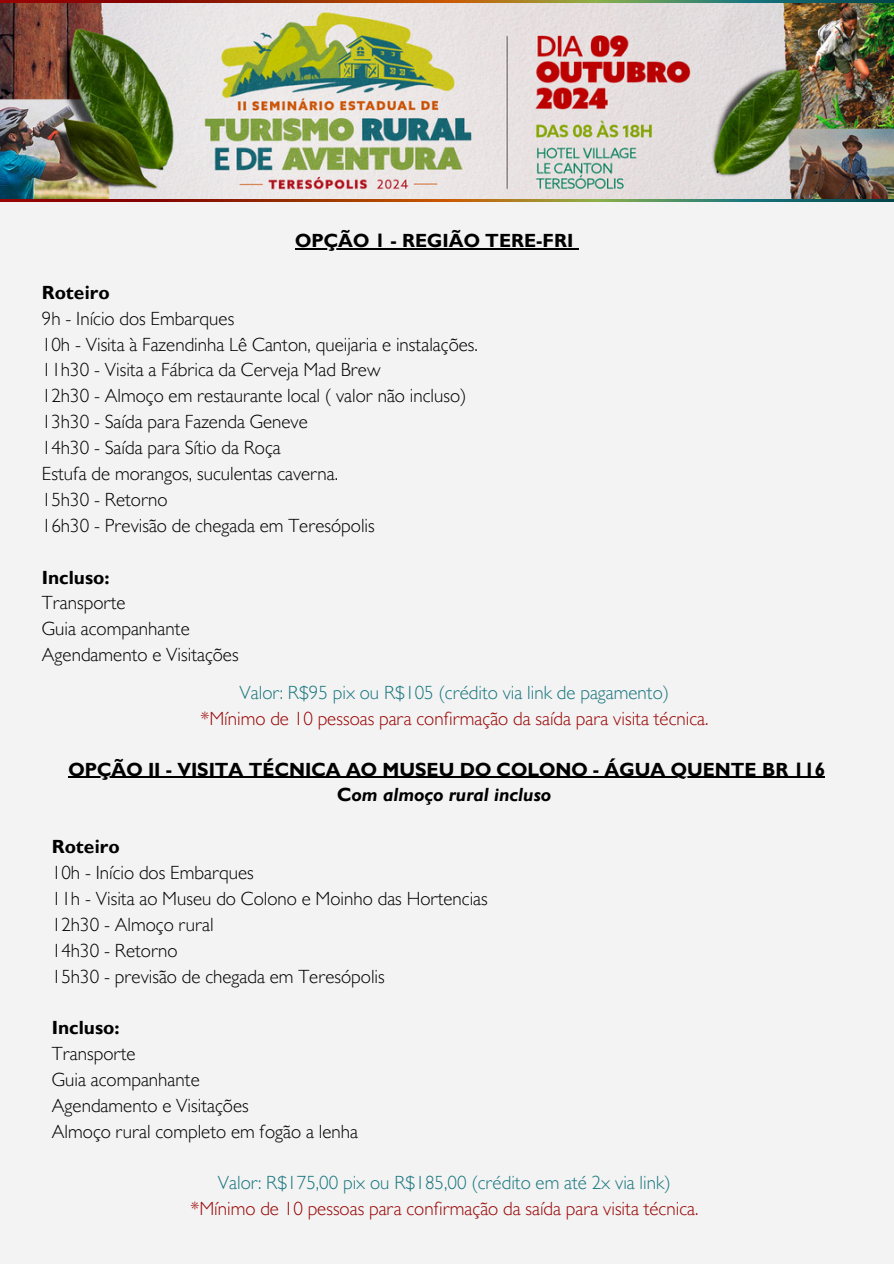
<style>
.page{position:relative;width:894px;height:1264px;background:#fff}
.page>*{position:absolute;margin:0;border:0;box-sizing:border-box;transform-origin:0 0}
.t1{font:300 19.05px/25.8px "Gill Sans MT Std";color:#000}
.t2{font:700 19.05px/25.8px "Gill Sans MT Std";color:#000;text-align:center}
.t3{font:300 19.05px "Gill Sans MT Std";color:#990404}
.t4{font:300 19.05px "Gill Sans MT Std";color:#19767f}
.s1{font-style:italic}
</style>
<div class="page">
<div style="left:0;top:0;width:893px;height:1263px;background:#f3f3f3"></div>
<img style="left:0;top:2px;width:893px;height:197px">
<hr style="left:298px;top:0;width:149px;height:2px;background:#fff">
<hr style="left:148px;top:0;width:150px;height:2px;background:#fff">
<hr style="left:0;top:0;width:150px;height:2px;background:#fff">
<hr style="left:446px;top:0;width:149px;height:2px;background:#fff">
<hr style="left:595px;top:0;width:149px;height:2px;background:#fff">
<hr style="left:743px;top:0;width:150px;height:2px;background:#fff">
<hr style="left:298px;top:199px;width:149px;height:2px;background:#fff">
<hr style="left:148px;top:199px;width:150px;height:2px;background:#fff">
<hr style="left:0;top:199px;width:150px;height:2px;background:#fff">
<hr style="left:446px;top:199px;width:149px;height:2px;background:#fff">
<hr style="left:595px;top:199px;width:149px;height:2px;background:#fff">
<hr style="left:743px;top:199px;width:150px;height:2px;background:#fff">
<hr style="left:68px;top:776px;width:109px;height:1px;background:#000">
<hr style="left:177px;top:776px;width:648px;height:1px;background:#000">
<hr style="left:295px;top:248px;width:107px;height:1px;background:#000">
<hr style="left:402px;top:248px;width:171px;height:1px;background:#000">
<p class="t2" style="left:295px;top:231px;width:279px">OPÇÃO 1 - REGIÃO TERE-FRI</p>
<p class="t2" style="left:42px;top:282px;width:69px">Roteiro</p>
<p class="t1" style="left:42px;top:308px;width:194px">9h - Início dos Embarques</p>
<p class="t1" style="left:42px;top:334px;width:437px">10h - Visita à Fazendinha Lê Canton, queijaria e instalações.</p>
<h1 class="t1" style="left:42px;top:360px;width:340px">11h30 - Visita a Fábrica da Cerveja Mad Brew</h1>
<p class="t1" style="left:42px;top:386px;width:426px">12h30 - Almoço em restaurante local ( valor não incluso)</p>
<p class="t1" style="left:42px;top:412px;width:267px">13h30 - Saída para Fazenda Geneve</p>
<p class="t1" style="left:42px;top:438px;width:240px">14h30 - Saída para Sítio da Roça</p>
<p class="t1" style="left:42px;top:463px;width:297px">Estufa de morangos, suculentas caverna.</p>
<p class="t1" style="left:42px;top:489px;width:127px">15h30 - Retorno</p>
<p class="t1" style="left:42px;top:515px;width:334px">16h30 - Previsão de chegada em Teresópolis</p>
<p class="t2" style="left:42px;top:567px;width:69px">Incluso:</p>
<p class="t1" style="left:42px;top:593px;width:85px">Transporte</p>
<p class="t1" style="left:42px;top:619px;width:149px">Guia acompanhante</p>
<p class="t1" style="left:42px;top:645px;width:198px">Agendamento e Visitações</p>
<p class="t4" style="left:239px;top:686px;width:431px">Valor: R$95 pix ou R$105 (crédito via link de pagamento)</p>
<p class="t3" style="left:200px;top:712px;width:509px">*Mínimo de 10 pessoas para confirmação da saída para visita técnica.</p>
<p class="t2" style="left:68px;top:759px;width:758px">OPÇÃO II - VISITA TÉCNICA AO MUSEU DO COLONO - ÁGUA QUENTE BR 116<br>C<span class="s1">om almoço rural incluso</span></p>
<p class="t2" style="left:52px;top:836px;width:69px">Roteiro</p>
<p class="t1" style="left:52px;top:862px;width:437px">10h - Início dos Embarques<br>11h - Visita ao Museu do Colono e Moinho das Hortencias<br>12h30 - Almoço rural<br>14h30 - Retorno<br>15h30 - previsão de chegada em Teresópolis</p>
<p class="t2" style="left:52px;top:1018px;width:69px">Incluso:</p>
<p class="t1" style="left:52px;top:1043px;width:307px">Transporte<br>Guia acompanhante<br>Agendamento e Visitações<br>Almoço rural completo em fogão a lenha</p>
<p class="t4" style="left:218px;top:1175px;width:454px">Valor: R$175,00 pix ou R$185,00 (crédito em até 2x via link)</p>
<p class="t3" style="left:190px;top:1201px;width:509px">*Mínimo de 10 pessoas para confirmação da saída para visita técnica.</p>
</div>
